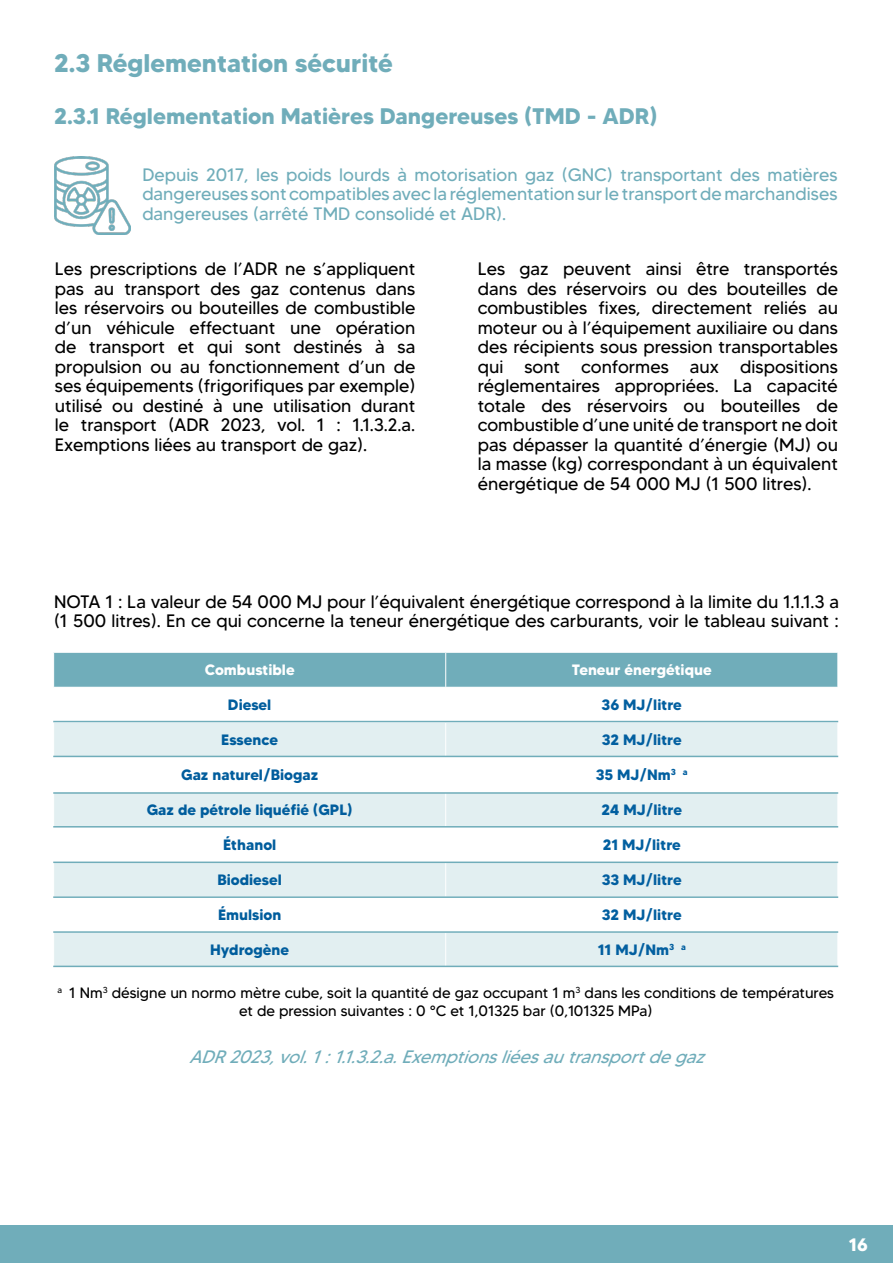
<style>
.page{position:relative;width:893px;height:1263px;background:#fff}
.page>*{position:absolute;margin:0;border:0;box-sizing:border-box;transform-origin:0 0}
.t1{font:700 25.5px "MADETOMMY";color:#70adba}
.t2{font:700 22.5px "MADETOMMY";color:#70adba}
.t3{font:18px/19.5px "MADETOMMY";color:#000;text-align:justify}
.t4{font:18px/19.5px "MADETOMMY";color:#70adba;text-align:justify}
.t5{font:italic 18px "MADETOMMY";color:#70adba}
.t6{font:700 18px "MADETOMMY";color:#fff}
.t7{font:15px/18px "MADETOMMY";color:#000;text-align:center}
.t8{font:700 15px "MADETOMMY";color:#005d9d}
.t9{font:700 15px "MADETOMMY";color:#025fa0}
.t10{font:700 15px "MADETOMMY";color:#fff}
</style>
<div class="page">
<div style="left:0;top:1225px;width:893px;height:38px;background:#70adba"></div>
<img style="left:54px;top:157px;width:77px;height:77px">
<div style="left:54px;top:653px;width:783px;height:34px;background:#70adba"></div>
<svg style="left:54px;top:720px;width:783px;height:1px"></svg>
<div style="left:54px;top:723px;width:783px;height:33px;background:#e2eff1"></div>
<div style="left:54px;top:794px;width:783px;height:32px;background:#e2eff1"></div>
<div style="left:54px;top:863px;width:783px;height:33px;background:#e2eff1"></div>
<div style="left:54px;top:933px;width:783px;height:33px;background:#e2eff1"></div>
<hr style="left:445px;top:653px;width:1px;height:34px;background:#fff">
<hr style="left:445px;top:688px;width:1px;height:34px;background:#fff">
<hr style="left:445px;top:723px;width:1px;height:34px;background:#fff">
<hr style="left:445px;top:792px;width:1px;height:35px;background:#fff">
<hr style="left:445px;top:862px;width:1px;height:35px;background:#fff">
<hr style="left:445px;top:932px;width:1px;height:35px;background:#fff">
<hr style="left:53px;top:861px;width:785px;height:2px;background:#70adba">
<hr style="left:53px;top:966px;width:785px;height:1px;background:#70adba">
<hr style="left:53px;top:931px;width:785px;height:2px;background:#70adba">
<hr style="left:53px;top:896px;width:785px;height:2px;background:#70adba">
<hr style="left:53px;top:826px;width:785px;height:1px;background:#70adba">
<hr style="left:53px;top:792px;width:785px;height:2px;background:#70adba">
<hr style="left:53px;top:756px;width:785px;height:1px;background:#70adba">
<hr style="left:53px;top:721px;width:785px;height:1px;background:#70adba">
<h1 class="t1" style="left:54px;top:47px;width:340px">2.3 Réglementation sécurité</h1>
<p class="t2" style="left:54px;top:102px;width:605px">2.3.1 Réglementation Matières Dangereuses (TMD - ADR)</p>
<p class="t4" style="left:142px;top:165px;width:697px">Depuis 2017, les poids lourds à motorisation gaz (GNC) transportant des matières dangereuses sont compatibles avec la réglementation sur le transport de marchandises dangereuses (arrêté TMD consolidé et ADR).</p>
<p class="t3" style="left:55px;top:259px;width:362px">Les prescriptions de l’ADR ne s’appliquent pas au transport des gaz contenus dans les réservoirs ou bouteilles de combustible d’un véhicule effectuant une opération de transport et qui sont destinés à sa propulsion ou au fonctionnement d’un de ses équipements (frigorifiques par exemple) utilisé ou destiné à une utilisation durant le transport (ADR 2023, vol. 1 : 1.1.3.2.a.<br>Exemptions liées au transport de gaz).</p>
<p class="t3" style="left:478px;top:259px;width:362px">Les gaz peuvent ainsi être transportés dans des réservoirs ou des bouteilles de combustibles fixes, directement reliés au moteur ou à l’équipement auxiliaire ou dans des récipients sous pression transportables qui sont conformes aux dispositions réglementaires appropriées. La capacité totale des réservoirs ou bouteilles de combustible d’une unité de transport ne doit pas dépasser la quantité d’énergie (MJ) ou la masse (kg) correspondant à un équivalent énergétique de 54 000 MJ (1 500 litres).</p>
<p class="t3" style="left:54px;top:592px;width:787px">NOTA 1 : La valeur de 54 000 MJ pour l’équivalent énergétique correspond à la limite du 1.1.1.3 a (1 500 litres). En ce qui concerne la teneur énergétique des carburants, voir le tableau suivant :</p>
<p class="t10" style="left:205px;top:660px;width:91px">Combustible</p>
<p class="t10" style="left:572px;top:660px;width:141px">Teneur énergétique</p>
<p class="t8" style="left:228px;top:695px;width:45px">Diesel</p>
<p class="t9" style="left:602px;top:695px;width:82px">36 MJ/litre</p>
<p class="t8" style="left:221px;top:730px;width:58px">Essence</p>
<p class="t9" style="left:602px;top:730px;width:81px">32 MJ/litre</p>
<p class="t8" style="left:181px;top:765px;width:139px">Gaz naturel/Biogaz</p>
<p class="t9" style="left:596px;top:765px;width:93px">35 MJ/Nm<sup>3</sup> <sup>a</sup></p>
<p class="t8" style="left:147px;top:800px;width:207px">Gaz de pétrole liquéfié (GPL)</p>
<p class="t9" style="left:601px;top:800px;width:82px">24 MJ/litre</p>
<p class="t8" style="left:223px;top:835px;width:55px">Éthanol</p>
<p class="t9" style="left:603px;top:835px;width:80px">21 MJ/litre</p>
<p class="t8" style="left:217px;top:870px;width:66px">Biodiesel</p>
<p class="t9" style="left:602px;top:870px;width:82px">33 MJ/litre</p>
<p class="t8" style="left:218px;top:905px;width:65px">Émulsion</p>
<p class="t9" style="left:602px;top:905px;width:81px">32 MJ/litre</p>
<p class="t8" style="left:210px;top:940px;width:80px">Hydrogène</p>
<p class="t9" style="left:598px;top:940px;width:90px">11 MJ/Nm<sup>3</sup> <sup>a</sup></p>
<p class="t7" style="left:57px;top:984px;width:778px"><sup>a</sup> 1 Nm<sup>3</sup> désigne un normo mètre cube, soit la quantité de gaz occupant 1 m<sup>3</sup> dans les conditions de températures et de pression suivantes : 0 °C et 1,01325 bar (0,101325 MPa)</p>
<p class="t5" style="left:189px;top:1045px;width:524px">ADR2023,vol.1:1.1.3.2.a.Exemptionsliéesautransportdegaz</p>
<p class="t6" style="left:849px;top:1233px;width:20px">16</p>
</div>
